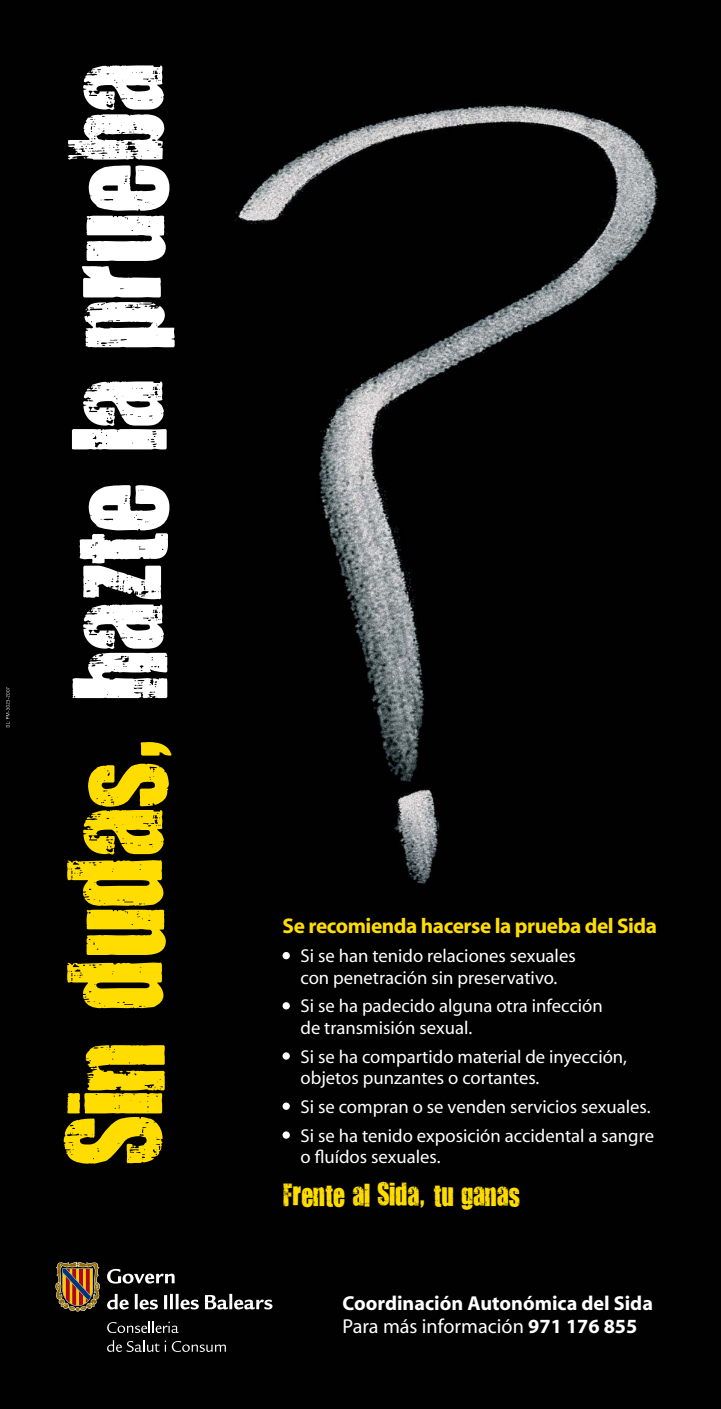
<style>
.page{position:relative;width:721px;height:1409px;background:#fff}
.page>*{position:absolute;margin:0;border:0;box-sizing:border-box;transform-origin:0 0}
.t1{font:110.25px "You Are Loved";color:#fff}
.t2{font:26.62px "You Are Loved";color:#fd0}
.t3{font:700 21.25px "Myriad";letter-spacing:-.02em;color:#fd0}
.t4{font:700 20.25px/22.5px "Myriad";color:#fff}
.t5{font:18.62px/21.2px "Myriad";color:#fff}
.s1{color:#fd0}
.s2{font-weight:400}
</style>
<div class="page">
<div style="left:0;top:0;width:720px;height:1408px;background:#010101"></div>
<svg style="left:282px;top:951px;width:7px;height:8px"></svg>
<div style="left:282px;top:1002px;width:7px;height:7px;background:#fff;border-radius:50%"></div>
<div style="left:282px;top:1052px;width:7px;height:7px;background:#fff;border-radius:50%"></div>
<div style="left:282px;top:1102px;width:7px;height:7px;background:#fff;border-radius:50%"></div>
<div style="left:282px;top:1131px;width:7px;height:7px;background:#fff;border-radius:50%"></div>
<svg style="left:55px;top:1261px;width:46px;height:50px;background:#7e582f"></svg>
<svg style="left:135px;top:1293px;width:23px;height:16px"></svg>
<svg style="left:107px;top:1293px;width:21px;height:16px"></svg>
<svg style="left:205px;top:1293px;width:67px;height:16px"></svg>
<svg style="left:164px;top:1293px;width:35px;height:16px"></svg>
<svg style="left:107px;top:1268px;width:67px;height:15px"></svg>
<svg style="left:107px;top:1339px;width:59px;height:12px"></svg>
<svg style="left:172px;top:1340px;width:54px;height:11px"></svg>
<svg style="left:107px;top:1321px;width:71px;height:11px"></svg>
<svg style="left:6px;top:687px;width:4px;height:40px"></svg>
<svg style="left:718px;top:0;width:3px;height:5px"></svg>
<h1 class="t1" style="left:41px;top:1165px;width:1102px;rotate:-90deg"><span class="s1">Sin dudas,</span> hazte la prueba</h1>
<p class="t3" style="left:282px;top:918px;width:376px">Se recomienda hacerse la prueba del Sida</p>
<p class="t5" style="left:300px;top:946px;width:276px">Si se han tenido relaciones sexuales con penetración sin preservativo.</p>
<p class="t5" style="left:300px;top:996px;width:303px">Si se ha padecido alguna otra infección de transmisión sexual.</p>
<p class="t5" style="left:300px;top:1047px;width:328px">Si se ha compartido material de inyección, objetos punzantes o cortantes.</p>
<p class="t5" style="left:300px;top:1093px;width:355px;line-height:28.9px">Si se compran o se venden servicios sexuales.<br>Si se ha tenido exposición accidental a sangre</p>
<p class="t5" style="left:300px;top:1147px;width:142px">o fluídos sexuales.</p>
<h2 class="t2" style="left:282px;top:1175px;width:239px">Frente al Sida, tu ganas</h2>
<p class="t4" style="left:342px;top:1293px;width:312px">Coordinación Autonómica del Sida<br><span class="s2">Para más información</span> 971 176 855</p>
</div>
